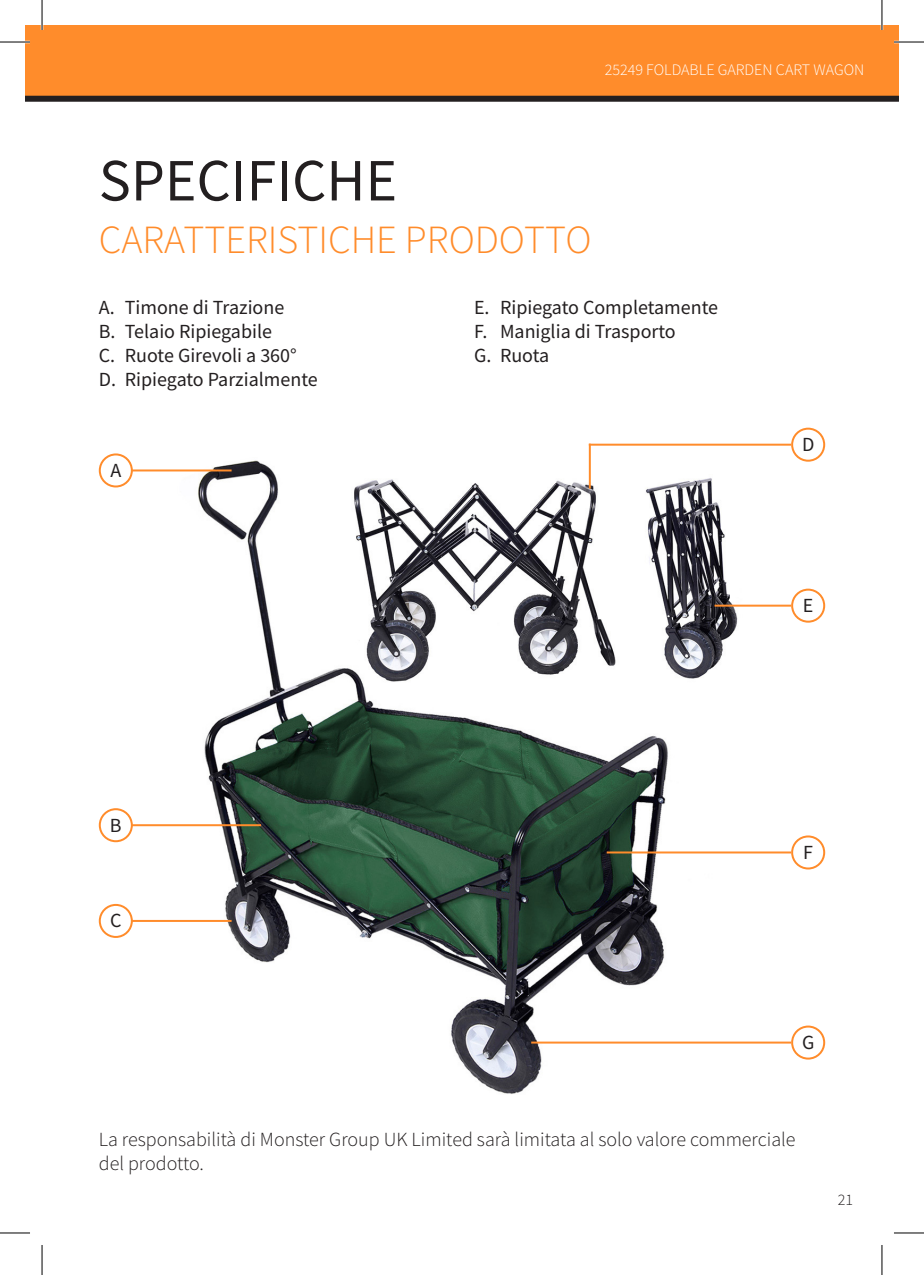
<style>
.page{position:relative;width:924px;height:1275px;background:#fff}
.page>*{position:absolute;margin:0;border:0;box-sizing:border-box;transform-origin:0 0}
.t1{font:60px "Source Sans Pro";color:#231f20}
.t2{font:300 40px "Source Sans Pro";color:#ff8c2b}
.t3{font:20px "Source Sans Pro";color:#231f20}
.t4{font:300 20px/24px "Source Sans Pro";color:#231f20}
.t5{font:300 16px "Source Sans Pro";color:#fff}
.t6{font:300 16px "Source Sans Pro";color:#231f20}
</style>
<div class="page">
<div style="left:25px;top:25px;width:873px;height:74px;background:#ff8c2b"></div>
<div style="left:25px;top:96px;width:873px;height:6px;background:#231f20"></div>
<img style="left:143px;top:458px;width:637px;height:636px">
<div style="left:99px;top:453px;width:34px;height:34px;border:2px solid #ff8c2b;border-radius:50%"></div>
<hr style="left:132px;top:469px;width:99px;height:2px;background:#ff8c2b">
<div style="left:99px;top:808px;width:34px;height:34px;border:2px solid #ff8c2b;border-radius:50%"></div>
<hr style="left:132px;top:824px;width:129px;height:2px;background:#ff8c2b">
<div style="left:790px;top:1025px;width:34px;height:34px;border:2px solid #ff8c2b;border-radius:50%"></div>
<hr style="left:531px;top:1041px;width:259px;height:2px;background:#ff8c2b">
<div style="left:790px;top:835px;width:34px;height:34px;border:2px solid #ff8c2b;border-radius:50%"></div>
<hr style="left:606px;top:851px;width:184px;height:2px;background:#ff8c2b">
<div style="left:99px;top:904px;width:34px;height:34px;border:2px solid #ff8c2b;border-radius:50%"></div>
<hr style="left:132px;top:920px;width:99px;height:2px;background:#ff8c2b">
<div style="left:790px;top:588px;width:34px;height:34px;border:2px solid #ff8c2b;border-radius:50%"></div>
<hr style="left:714px;top:604px;width:76px;height:2px;background:#ff8c2b">
<div style="left:790px;top:428px;width:34px;height:34px;border:2px solid #ff8c2b;border-radius:50%"></div>
<hr style="left:588px;top:444px;width:202px;height:2px;background:#ff8c2b">
<hr style="left:588px;top:444px;width:2px;height:44px;background:#ff8c2b">
<hr style="left:0;top:41px;width:30px;height:2px;background:#fff">
<hr style="left:893px;top:41px;width:30px;height:2px;background:#fff">
<hr style="left:41px;top:0;width:2px;height:30px;background:#fff">
<hr style="left:880px;top:0;width:2px;height:30px;background:#fff">
<hr style="left:0;top:42px;width:30px;height:1px;background:#000">
<hr style="left:893px;top:42px;width:30px;height:1px;background:#000">
<hr style="left:0;top:1232px;width:30px;height:1px;background:#000">
<hr style="left:893px;top:1232px;width:30px;height:1px;background:#000">
<hr style="left:42px;top:0;width:1px;height:30px;background:#000">
<hr style="left:42px;top:1245px;width:1px;height:30px;background:#000">
<hr style="left:881px;top:0;width:1px;height:30px;background:#000">
<hr style="left:881px;top:1245px;width:1px;height:30px;background:#000">
<p class="t5" style="left:604px;top:60px;width:261px">25249 FOLDABLE GARDEN CART WAGON</p>
<p class="t1" style="left:99px;top:142px;width:300px">SPECIFICHE</p>
<p class="t2" style="left:99px;top:215px;width:494px">CARATTERISTICHE PRODOTTO</p>
<p class="t3" style="left:99px;top:294px;width:187px">A. Timone di Trazione</p>
<p class="t3" style="left:99px;top:318px;width:175px">B. Telaio Ripiegabile</p>
<p class="t3" style="left:99px;top:342px;width:199px">C. Ruote Girevoli a 360°</p>
<p class="t3" style="left:99px;top:366px;width:220px">D. Ripiegato Parzialmente</p>
<p class="t3" style="left:110px;top:457px;width:12px">A</p>
<p class="t3" style="left:474px;top:294px;width:245px">E. Ripiegato Completamente</p>
<p class="t3" style="left:474px;top:318px;width:203px">F. Maniglia di Trasporto</p>
<p class="t3" style="left:474px;top:342px;width:77px">G. Ruota</p>
<p class="t3" style="left:801px;top:432px;width:14px">D</p>
<p class="t3" style="left:802px;top:593px;width:12px">E</p>
<p class="t3" style="left:110px;top:812px;width:13px">B</p>
<p class="t3" style="left:110px;top:908px;width:13px">C</p>
<p class="t3" style="left:802px;top:839px;width:11px">F</p>
<p class="t3" style="left:801px;top:1029px;width:14px">G</p>
<p class="t4" style="left:99px;top:1127px;width:698px">La responsabilità di Monster Group UK Limited sarà limitata al solo valore commerciale del prodotto.</p>
<p class="t6" style="left:837px;top:1189px;width:17px">21</p>
</div>
